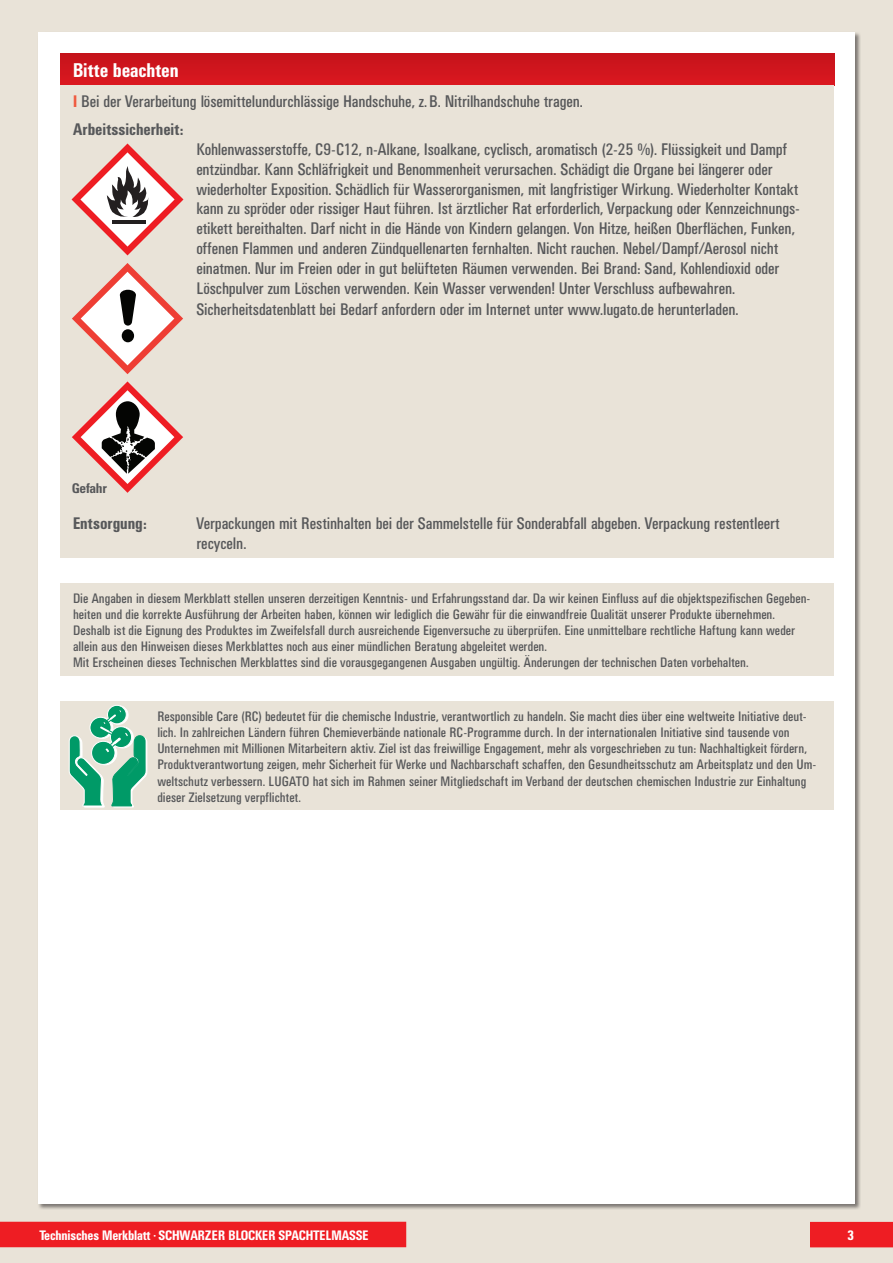
<style>
.page{position:relative;width:893px;height:1263px;background:#e9e3d8}
.page>*{position:absolute;margin:0;border:0;box-sizing:border-box;transform-origin:0 0}
.t1{font:500 condensed 19.5px "UN11";letter-spacing:.01em;color:#fff}
.t2{font:condensed 16.5px/19.8px "UN11";color:#57585a}
.t3{font:500 condensed 16.5px "UN11";letter-spacing:.01em;color:#57585a}
.t4{font:condensed 13.5px/16.2px "UN11";letter-spacing:.01em;color:#57585a}
.t5{font:500 condensed 13.5px "UN11";color:#fff}
.t6{font:700 condensed 13.5px "Univers";letter-spacing:-.025em;color:#57585a}
.s1{font-weight:500;color:#f0593e}
.s2{font-weight:500}
</style>
<div class="page">
<div style="left:38px;top:32px;width:817px;height:1171px;background:#fff"></div>
<div style="left:810px;top:1222px;width:83px;height:25px;background:#ee1d23"></div>
<div style="left:0;top:1222px;width:406px;height:25px;background:#ee1d23"></div>
<div style="left:60px;top:53px;width:774px;height:32px;background:#cf151d"></div>
<div style="left:60px;top:85px;width:774px;height:473px;background:#e9e3d8"></div>
<div style="left:60px;top:701px;width:773px;height:109px;background:#e9e3d8"></div>
<div style="left:109px;top:706px;width:19px;height:18px;background:#fff;border-radius:50%"></div>
<div style="left:109px;top:706px;width:19px;height:18px;border:1px solid #fff;border-radius:50%"></div>
<svg style="left:107px;top:705px;width:19px;height:19px"></svg>
<div style="left:107px;top:705px;width:19px;height:19px;border:1px solid #fff;border-radius:50%"></div>
<svg style="left:69px;top:710px;width:78px;height:97px"></svg>
<div style="left:60px;top:583px;width:774px;height:93px;background:#e9e3d8"></div>
<svg style="left:72px;top:144px;width:111px;height:111px"></svg>
<svg style="left:72px;top:263px;width:111px;height:111px"></svg>
<svg style="left:72px;top:381px;width:111px;height:112px"></svg>
<h1 class="t1" style="left:73px;top:59px;width:107px">Bitte beachten</h1>
<p class="t2" style="left:73px;top:87px;width:511px;line-height:28.3px"><span class="s1">I</span> Bei der Verarbeitung lösemittelundurchlässige Handschuhe, z.B. Nitrilhandschuhe tragen.<br><span class="s2">Arbeitssicherheit:</span></p>
<p class="t2" style="left:196px;top:139px;width:605px">Kohlenwasserstoffe, C9-C12, n-Alkane, Isoalkane, cyclisch, aromatisch (2-25 %). Flüssigkeit und Dampf entzündbar. Kann Schläfrigkeit und Benommenheit verursachen. Schädigt die Organe bei längerer oder wiederholter Exposition. Schädlich für Wasserorganismen, mit langfristiger Wirkung. Wiederholter Kontakt kann zu spröder oder rissiger Haut führen. Ist ärztlicher Rat erforderlich, Verpackung oder Kennzeichnungs&shy;etikett bereithalten. Darf nicht in die Hände von Kindern gelangen. Von Hitze, heißen Oberflächen, Funken, offenen Flammen und anderen Zündquellenarten fernhalten. Nicht rauchen. Nebel/Dampf/Aerosol nicht einatmen. Nur im Freien oder in gut belüfteten Räumen verwenden. Bei Brand: Sand, Kohlendioxid oder Löschpulver zum Löschen verwenden. Kein Wasser verwenden! Unter Verschluss aufbewahren.</p>
<p class="t2" style="left:196px;top:299px;width:544px">Sicherheitsdatenblatt bei Bedarf anfordern oder im Internet unter www.lugato.de herunterladen.</p>
<p class="t6" style="left:72px;top:480px;width:37px">Gefahr</p>
<p class="t3" style="left:73px;top:514px;width:75px">Entsorgung:</p>
<p class="t2" style="left:196px;top:514px;width:584px">Verpackungen mit Restinhalten bei der Sammelstelle für Sonderabfall abgeben. Verpackung restentleert recyceln.</p>
<p class="t4" style="left:73px;top:590px;width:739px">Die Angaben in diesem Merkblatt stellen unseren derzeitigen Kenntnis- und Erfahrungsstand dar. Da wir keinen Einfluss auf die objektspezifischen Gegeben&shy;heiten und die korrekte Ausführung der Arbeiten haben, können wir lediglich die Gewähr für die einwandfreie Qualität unserer Produkte übernehmen.<br>Deshalb ist die Eignung des Produktes im Zweifelsfall durch ausreichende Eigenversuche zu überprüfen. Eine unmittelbare rechtliche Haftung kann weder allein aus den Hinweisen dieses Merkblattes noch aus einer mündlichen Beratung abgeleitet werden.<br>Mit Erscheinen dieses Technischen Merkblattes sind die vorausgegangenen Ausgaben ungültig. Änderungen der technischen Daten vorbehalten.</p>
<p class="t4" style="left:157px;top:708px;width:660px">Responsible Care (RC) bedeutet für die chemische Industrie, verantwortlich zu handeln. Sie macht dies über eine weltweite Initiative deut&shy;lich. In zahlreichen Ländern führen Chemieverbände nationale RC-Programme durch. In der internationalen Initiative sind tausende von Unternehmen mit Millionen Mitarbeitern aktiv. Ziel ist das freiwillige Engagement, mehr als vorgeschrieben zu tun: Nachhaltigkeit fördern, Produktverantwortung zeigen, mehr Sicherheit für Werke und Nachbarschaft schaffen, den Gesundheitsschutz am Arbeitsplatz und den Um&shy;weltschutz verbessern. LUGATO hat sich im Rahmen seiner Mitgliedschaft im Verband der deutschen chemischen Industrie zur Einhaltung dieser Zielsetzung verpflichtet.</p>
<p class="t5" style="left:39px;top:1227px;width:330px">Technisches Merkblatt <sup>•</sup> SCHWARZER BLOCKER SPACHTELMASSE</p>
<p class="t5" style="left:847px;top:1227px;width:8px">3</p>
</div>
